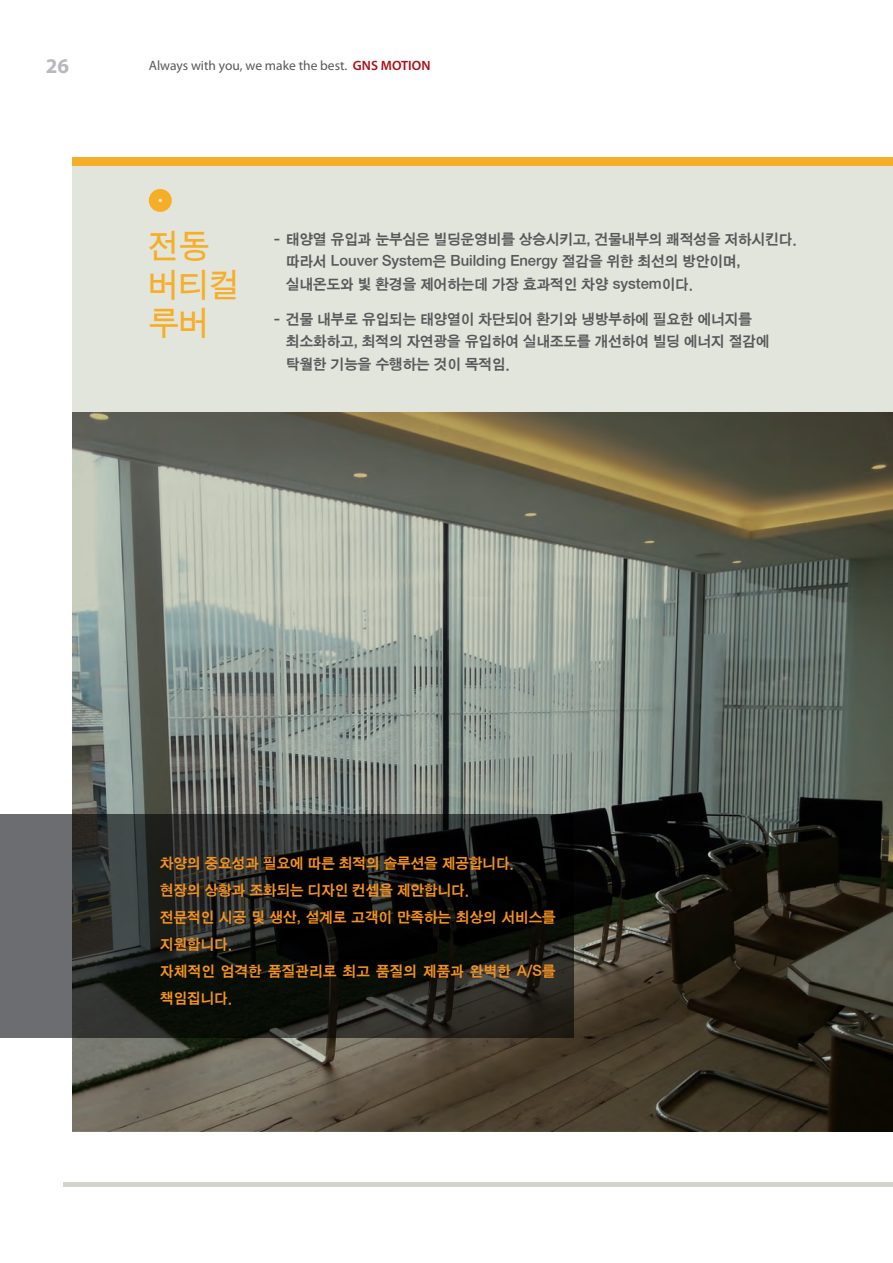
<style>
.page{position:relative;width:893px;height:1263px;background:#fff}
.page>*{position:absolute;margin:0;border:0;box-sizing:border-box;transform-origin:0 0}
.t1{font:33.75px "Sand Tg";color:#f7ae27}
.t2{font:700 21px "Myriad Pro";color:#b8b9bc}
.ÙÅÁ_Û{font:15px/22.5px "Sand Kg";color:#57585a}
.ÙÅÁ_Û-2{font:15px/27px "Sand Kg";color:#f7931d}
.t3{font:13.5px "Myriad Pro";color:#57585a}
.s1{font-weight:600;color:#b00d15}
</style>
<div class="page">
<div style="left:72px;top:157px;width:821px;height:974px;background:#e2e5dc"></div>
<hr style="left:64px;top:1182px;width:829px;height:4px;background:#d4d3cc">
<img style="left:72px;top:412px;width:820px;height:719px">
<svg style="left:0;top:814px;width:574px;height:224px;background:#252624"></svg>
<div style="left:72px;top:157px;width:821px;height:9px;background:#f7ae27"></div>
<div style="left:149px;top:189px;width:23px;height:23px;border:10px solid #f7ae27;border-radius:50%"></div>
<p class="t2" style="left:46px;top:52px;width:25px">26</p>
<p class="t3" style="left:149px;top:57px;width:283px">Always with you, we make the best. <span class="s1">GNS MOTION</span></p>
<p class="t1" style="left:149px;top:230px;width:62px">전동</p>
<p class="t1" style="left:149px;top:268px;width:93px">버티컬</p>
<p class="t1" style="left:149px;top:307px;width:62px">루버</p>
<p class="ÙÅÁ_Û" style="left:286px;top:228px;width:512px;text-indent:-12px">- 태양열 유입과 눈부심은 빌딩운영비를 상승시키고, 건물내부의 쾌적성을 저하시킨다. 따라서 Louver System은 Building Energy 절감을 위한 최선의 방안이며, 실내온도와 빛 환경을 제어하는데 가장 효과적인 차양 system이다.</p>
<p class="ÙÅÁ_Û" style="left:286px;top:308px;width:485px;text-indent:-12px">- 건물 내부로 유입되는 태양열이 차단되어 환기와 냉방부하에 필요한 에너지를 최소화하고, 최적의 자연광을 유입하여 실내조도를 개선하여 빌딩 에너지 절감에 탁월한 기능을 수행하는 것이 목적임.</p>
<p class="ÙÅÁ_Û-2" style="left:160px;top:850px;width:355px">차양의 중요성과 필요에 따른 최적의 솔루션을 제공합니다.</p>
<p class="ÙÅÁ_Û-2" style="left:160px;top:877px;width:310px">현장의 상황과 조화되는 디자인 컨셉을 제안합니다.</p>
<p class="ÙÅÁ_Û-2" style="left:160px;top:904px;width:397px">전문적인 시공 및 생산, 설계로 고객이 만족하는 최상의 서비스를 지원합니다.</p>
<p class="ÙÅÁ_Û-2" style="left:160px;top:958px;width:397px">자체적인 엄격한 품질관리로 최고 품질의 제품과 완벽한 A/S를 책임집니다.</p>
</div>
